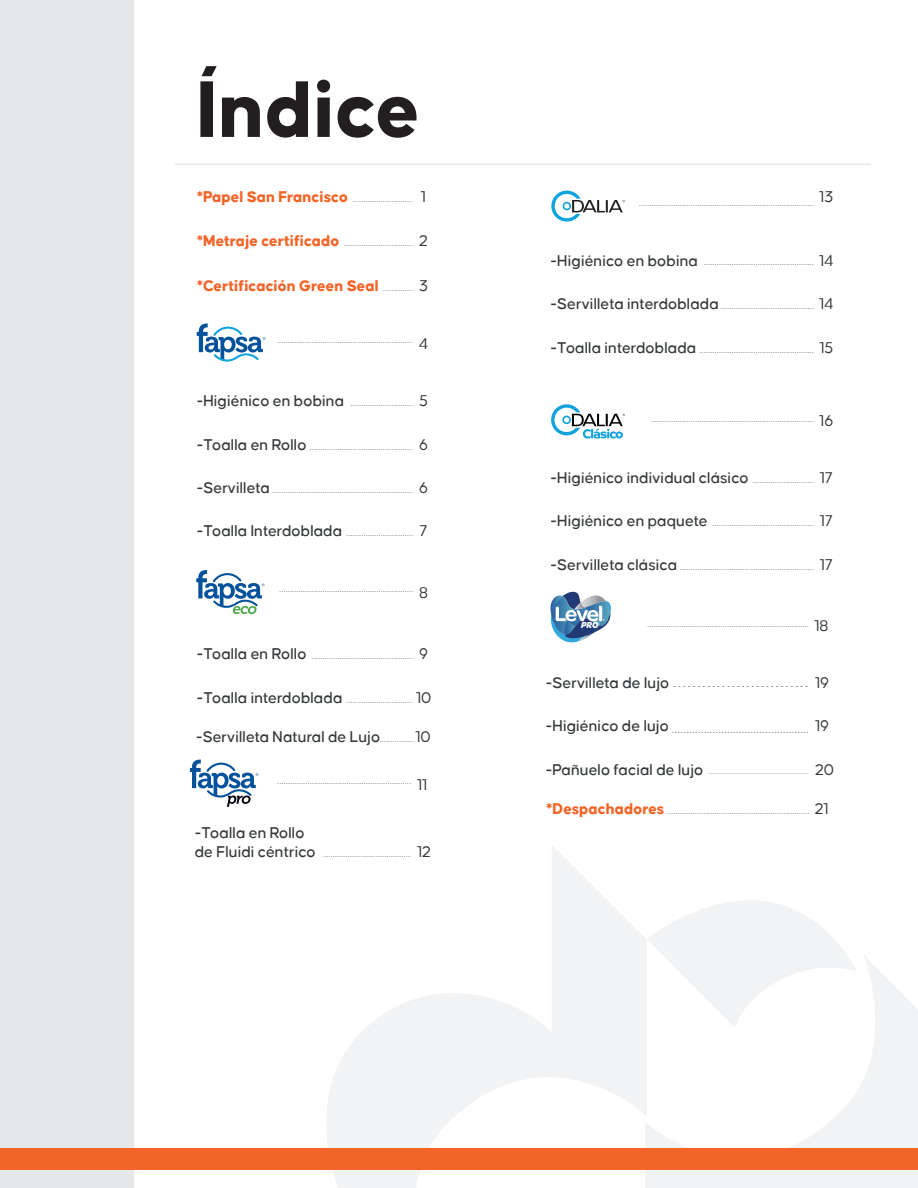
<style>
.page{position:relative;width:918px;height:1188px;background:#fff}
.page>*{position:absolute;margin:0;border:0;box-sizing:border-box;transform-origin:0 0}
.t1{font:800 85.5px "Causten";color:#231f20}
.t2{font:200 18.45px "Causten";color:#7a7d7e;scale:1.21 1}
.t3{font:200 16.5px "Causten";color:#7a7d7e}
.t4{font:200 16.5px/19.5px "Causten";color:#7a7d7e;scale:.87 1}
.t5{font:500 16.5px "Causten";color:#35393b}
.t6{font:800 16.5px "Causten";color:#f26428}
.t7{font:16.5px "Causten";color:#35393b}
.t8{font:200 15.6px "Causten";color:#7a7d7e;scale:2.38 1}
.t9{font:200 15.3px "Causten";color:#7a7d7e;scale:.81 1}
.t10{font:italic 700 9.45px "Omnes Semi Cond";color:#fff}
.s1{font-weight:800;color:#f26428}
.s2{font-weight:400;color:#35393b}
.s3{font-weight:200;color:#7a7d7e}
.s4{font-weight:500;color:#35393b}
.s5{font-weight:400}
.s6{font-weight:500;font-size:16.5px;color:#35393b}
.s7{font-weight:400;font-size:16.5px;color:#35393b}
</style>
<div class="page">
<svg style="left:298px;top:845px;width:620px;height:343px"></svg>
<svg style="left:196px;top:570px;width:68px;height:44px"></svg>
<svg style="left:190px;top:760px;width:68px;height:47px"></svg>
<svg style="left:551px;top:404px;width:74px;height:35px"></svg>
<svg style="left:197px;top:323px;width:68px;height:39px"></svg>
<svg style="left:551px;top:191px;width:74px;height:31px"></svg>
<div style="left:0;top:0;width:134px;height:1188px;background:#e6e7e9"></div>
<hr style="left:175px;top:164px;width:696px;height:1px;background:#e6e7e9">
<div style="left:0;top:1148px;width:918px;height:21px;background:#f26428"></div>
<svg style="left:550px;top:591px;width:61px;height:52px"></svg>
<h1 class="t1" style="left:197px;top:61px;width:225px">Índice</h1>
<p class="t3" style="left:197px;top:188px;width:218px"><span class="s1">*Papel San Francisco</span> ............................</p>
<p class="t3" style="left:197px;top:232px;width:233px"><span class="s1">*Metraje certificado</span> ................................ <span class="s2">2</span></p>
<p class="t6" style="left:197px;top:276px;width:233px">*Certificación Green Seal <span class="s3">..............</span> <span class="s2">3</span></p>
<p class="t7" style="left:421px;top:188px;width:7px">1</p>
<p class="t7" style="left:419px;top:334px;width:11px">4</p>
<p class="t3" style="left:277px;top:329px;width:138px">...............................................................</p>
<p class="t3" style="left:197px;top:392px;width:233px"><span class="s4">-Higiénico en bobina</span> ............................. <span class="s2">5</span></p>
<p class="t3" style="left:197px;top:436px;width:233px"><span class="s4">-Toalla en Rollo</span> ................................................ <span class="s2">6</span></p>
<p class="t3" style="left:197px;top:479px;width:233px"><span class="s4">-Servilleta</span> ................................................................. <span class="s2">6</span></p>
<p class="t3" style="left:197px;top:523px;width:232px"><span class="s4">-Toalla Interdoblada</span> ............................... <span class="s2">7</span></p>
<p class="t7" style="left:419px;top:584px;width:11px">8</p>
<p class="t3" style="left:279px;top:578px;width:136px">..............................................................</p>
<p class="t3" style="left:197px;top:645px;width:233px"><span class="s4">-Toalla en Rollo</span> ............................................... <span class="s2">9</span></p>
<p class="t3" style="left:197px;top:689px;width:236px"><span class="s4">-Toalla interdoblada</span> ............................... <span class="s2">10</span></p>
<p class="t5" style="left:196px;top:728px;width:236px">-Servilleta Natural de Lujo<span class="s3">................</span><span class="s5">10</span></p>
<p class="t7" style="left:417px;top:776px;width:12px">11</p>
<p class="t3" style="left:277px;top:770px;width:136px">..............................................................</p>
<p class="t4" style="left:195px;top:823px;width:273px"><span class="s4">-Toalla en Rollo<br>de Fluidi céntrico</span> ............................................... <span class="s2">12</span></p>
<p class="t7" style="left:819px;top:188px;width:16px">13</p>
<p class="t3" style="left:639px;top:192px;width:177px">.................................................................................</p>
<p class="t3" style="left:551px;top:252px;width:285px"><span class="s4">-Higiénico en bobina</span> ................................................... <span class="s2">14</span></p>
<p class="t3" style="left:551px;top:295px;width:285px"><span class="s4">-Servilleta interdoblada</span>........................................... <span class="s2">14</span></p>
<p class="t3" style="left:551px;top:339px;width:284px"><span class="s4">-Toalla interdoblada</span> ..................................................... <span class="s2">15</span></p>
<p class="t7" style="left:819px;top:411px;width:16px">16</p>
<p class="t3" style="left:652px;top:408px;width:164px">...........................................................................</p>
<p class="t3" style="left:551px;top:469px;width:284px"><span class="s4">-Higiénico individual clásico</span> ............................ <span class="s2">17</span></p>
<p class="t3" style="left:551px;top:512px;width:284px"><span class="s4">-Higiénico en paquete</span> ............................................... <span class="s2">17</span></p>
<p class="t3" style="left:551px;top:556px;width:284px"><span class="s4">-Servilleta clásica</span> .............................................................. <span class="s2">17</span></p>
<p class="t7" style="left:814px;top:616px;width:16px">18</p>
<p class="t10" style="left:581px;top:619px;width:19px">PRO</p>
<p class="t3" style="left:647px;top:613px;width:164px">...........................................................................</p>
<p class="t8" style="left:546px;top:674px;width:121px"><span class="s6">-Servilleta de lujo</span> ............................ <span class="s7">19</span></p>
<p class="t5" style="left:546px;top:717px;width:125px">-Higiénico de lujo</p>
<p class="t9" style="left:546px;top:761px;width:357px"><span class="s6">-Pañuelo facial de lujo</span> .............................................................. <span class="s7">20</span></p>
<p class="t7" style="left:815px;top:717px;width:16px">19</p>
<p class="t2" style="left:671px;top:717px;width:115px">...............................................</p>
<p class="t3" style="left:546px;top:800px;width:284px"><span class="s1">*Despachadores</span> .................................................................. <span class="s2">21</span></p>
</div>
